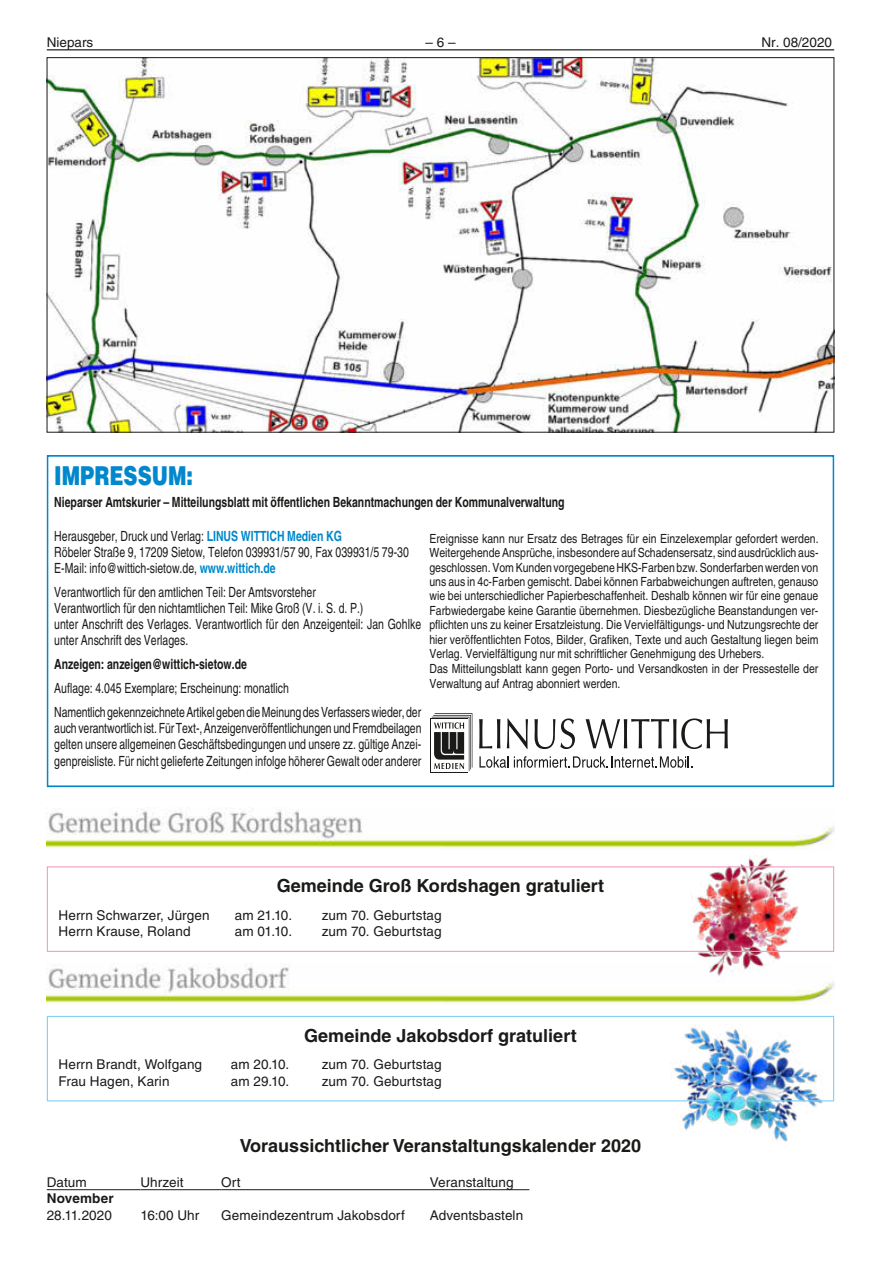
<style>
.page{position:relative;width:881px;height:1263px;background:#fff}
.page>*{position:absolute;margin:0;border:0;box-sizing:border-box;transform-origin:0 0}
.t1{font:900 26.1px "Helvetica LT";color:#0087cc;scale:.75 1}
.t2{font:700 18px "Helvetica LT";color:#1a1a18}
.t3{font:14.1px/16px "Helvetica LT";color:#1a1a18;scale:.75 1}
.t4{font:700 14.1px "Helvetica LT";color:#1a1a18;scale:.75 1}
.t5{font:13.5px "Helvetica LT";letter-spacing:.005em;color:#1a1a18}
.t6{font:700 13.5px "Helvetica LT";letter-spacing:.015em;color:#1a1a18}
.t7{font:12.6px/14.5px "Helvetica LT";color:#1a1a18;scale:.83 1}
.s1{font-weight:700;color:#0087cc}
</style>
<div class="page">
<hr style="left:47px;top:49px;width:786px;height:1px;background:#1a1a18">
<img style="left:49px;top:59px;width:782px;height:371px">
<img style="left:47px;top:809px;width:786px;height:41px">
<img style="left:47px;top:963px;width:786px;height:42px">
<img style="left:663px;top:857px;width:163px;height:124px">
<img style="left:669px;top:1027px;width:156px;height:115px">
<div style="left:47px;top:455px;width:786px;height:332px;border:2px solid #0087cc"></div>
<svg style="left:479px;top:719px;width:21px;height:29px"></svg>
<svg style="left:506px;top:718px;width:22px;height:31px"></svg>
<svg style="left:534px;top:718px;width:40px;height:31px"></svg>
<svg style="left:585px;top:718px;width:142px;height:31px"></svg>
<svg style="left:430px;top:719px;width:1px;height:53px"></svg>
<svg style="left:431px;top:713px;width:41px;height:58px"></svg>
<svg style="left:479px;top:756px;width:213px;height:12px"></svg>
<div style="left:47px;top:866px;width:786px;height:86px;border:1px solid #f29ec4"></div>
<div style="left:47px;top:1016px;width:786px;height:85px;border:1px solid #82d0f5"></div>
<hr style="left:47px;top:1189px;width:93px;height:1px;background:#1a1a18">
<hr style="left:140px;top:1189px;width:81px;height:1px;background:#1a1a18">
<hr style="left:221px;top:1189px;width:208px;height:1px;background:#1a1a18">
<hr style="left:429px;top:1189px;width:100px;height:1px;background:#1a1a18">
<p class="t5" style="left:47px;top:34px;width:48px">Niepars</p>
<p class="t5" style="left:425px;top:34px;width:32px">– 6 –</p>
<p class="t5" style="left:761px;top:34px;width:72px">Nr. 08/2020</p>
<h1 class="t1" style="left:54px;top:458px;width:186px">IMPRESSUM:</h1>
<p class="t4" style="left:54px;top:494px;width:681px">Nieparser Amtskurier – Mitteilungsblatt mit öffentlichen Bekanntmachungen der Kommunalverwaltung</p>
<p class="t3" style="left:54px;top:528px;width:474px">Herausgeber, Druck und Verlag: <span class="s1">LINUS WITTICH Medien KG<br></span>Röbeler Straße 9, 17209 Sietow, Telefon 039931/57 90, Fax 039931/5 79-30<br>E-Mail: info@wittich-sietow.de, <span class="s1">www.wittich.de</span></p>
<p class="t3" style="left:54px;top:584px;width:490px">Verantwortlich für den amtlichen Teil: Der Amtsvorsteher<br>Verantwortlich für den nichtamtlichen Teil: Mike Groß (V. i. S. d. P.)<br>unter Anschrift des Verlages. Verantwortlich für den Anzeigenteil: Jan Gohlke unter Anschrift des Verlages.</p>
<p class="t4" style="left:54px;top:656px;width:258px">Anzeigen: anzeigen@wittich-sietow.de</p>
<p class="t3" style="left:54px;top:676px;width:490px;line-height:24px">Auflage: 4.045 Exemplare; Erscheinung: monatlich<br>Namentlich gekennzeichnete Artikel geben die Meinung des Verfassers wieder, der</p>
<p class="t3" style="left:54px;top:720px;width:491px;text-align:justify">auch verantwortlich ist. Für Text-, Anzeigenveröffentlichungen und Fremdbeilagen gelten unsere allgemeinen Geschäftsbedingungen und unsere zz. gültige Anzei&shy;genpreisliste. Für nicht gelieferte Zeitungen infolge höherer Gewalt oder anderer</p>
<p class="t7" style="left:429px;top:531px;width:470px">Ereignisse kann nur Ersatz des Betrages für ein Einzelexemplar gefordert werden.<br>Weitergehende Ansprüche, insbesondere auf Schadensersatz, sind ausdrücklich aus&shy;geschlossen. Vom Kunden vorgegebene HKS-Farben bzw. Sonderfarben werden von uns aus in 4c-Farben gemischt. Dabei können Farbabweichungen auftreten, genauso wie bei unterschiedlicher Papierbeschaffenheit. Deshalb können wir für eine genaue Farbwiedergabe keine Garantie übernehmen. Diesbezügliche Beanstandungen ver&shy;pflichten uns zu keiner Ersatzleistung. Die Vervielfältigungs- und Nutzungsrechte der hier veröffentlichten Fotos, Bilder, Grafiken, Texte und auch Gestaltung liegen beim Verlag. Vervielfältigung nur mit schriftlicher Genehmigung des Urhebers.<br>Das Mitteilungsblatt kann gegen Porto- und Versandkosten in der Pressestelle der Verwaltung auf Antrag abonniert werden.</p>
<h2 class="t2" style="left:277px;top:875px;width:329px">Gemeinde Groß Kordshagen gratuliert</h2>
<p class="t5" style="left:59px;top:907px;width:152px">Herrn Schwarzer, Jürgen</p>
<p class="t5" style="left:235px;top:907px;width:59px">am 21.10.</p>
<p class="t5" style="left:321px;top:907px;width:121px">zum 70. Geburtstag</p>
<p class="t5" style="left:59px;top:924px;width:133px">Herrn Krause, Roland</p>
<p class="t5" style="left:235px;top:924px;width:59px">am 01.10.</p>
<p class="t5" style="left:321px;top:924px;width:121px">zum 70. Geburtstag</p>
<h2 class="t2" style="left:304px;top:1024px;width:274px">Gemeinde Jakobsdorf gratuliert</h2>
<p class="t5" style="left:59px;top:1057px;width:145px">Herrn Brandt, Wolfgang</p>
<p class="t5" style="left:231px;top:1057px;width:60px">am 20.10.</p>
<p class="t5" style="left:321px;top:1057px;width:121px">zum 70. Geburtstag</p>
<p class="t5" style="left:59px;top:1073px;width:112px">Frau Hagen, Karin</p>
<p class="t5" style="left:231px;top:1073px;width:60px">am 29.10.</p>
<p class="t5" style="left:321px;top:1073px;width:121px">zum 70. Geburtstag</p>
<h2 class="t2" style="left:240px;top:1134px;width:402px">Voraussichtlicher Veranstaltungskalender 2020</h2>
<p class="t5" style="left:47px;top:1174px;width:41px">Datum</p>
<p class="t5" style="left:140px;top:1174px;width:45px">Uhrzeit</p>
<p class="t5" style="left:221px;top:1174px;width:21px">Ort</p>
<p class="t5" style="left:429px;top:1174px;width:85px">Veranstaltung</p>
<p class="t6" style="left:47px;top:1190px;width:68px">November</p>
<p class="t5" style="left:47px;top:1207px;width:67px">28.11.2020</p>
<p class="t5" style="left:140px;top:1207px;width:60px">16:00 Uhr</p>
<p class="t5" style="left:221px;top:1207px;width:185px">Gemeindezentrum Jakobsdorf</p>
<p class="t5" style="left:429px;top:1207px;width:95px">Adventsbasteln</p>
</div>
